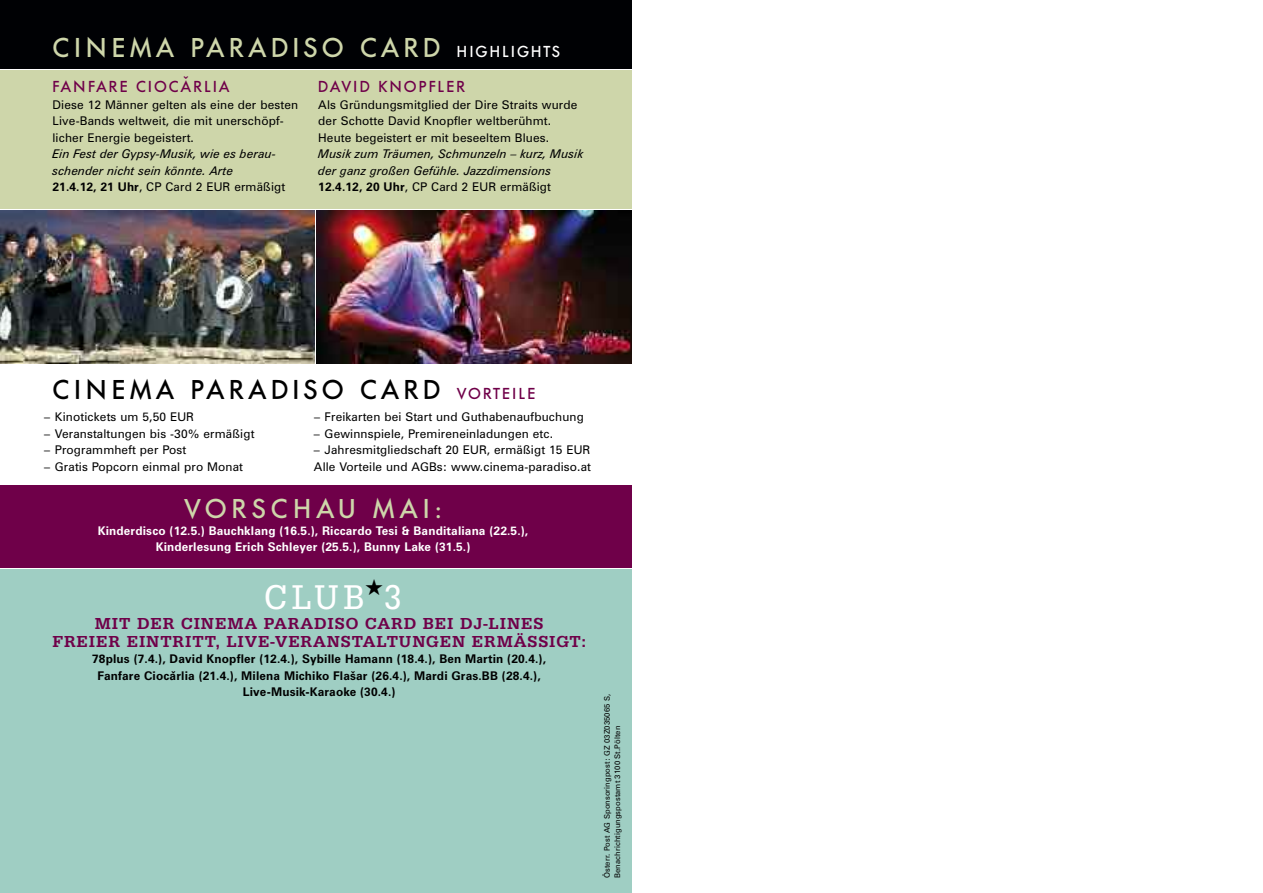
<style>
.page{position:relative;width:1263px;height:893px;background:#fff}
.page>*{position:absolute;margin:0;border:0;box-sizing:border-box;transform-origin:0 0}
.t1{font:35.55px "URW Egyptienne T Regu Extr Narr";color:#fff}
.t2{font:500 27px "Futura BQ";letter-spacing:.15em;color:#ced6aa}
.t3{font:500 27px "Futura BQ";letter-spacing:.14em;color:#000}
.t4{font:500 27px "Futura BQ";letter-spacing:.17em;color:#ced6aa}
.t5{font:500 16.5px/18px "URW Egyptienne T";letter-spacing:.055em;color:#6f0049;text-align:center}
.t6{font:500 15.75px "Futura BQ";letter-spacing:.115em;color:#6f0049}
.t7{font:12px/16.5px "Zurich BT";letter-spacing:.01em;color:#000}
.t8{font:italic 12px/16.5px "Zurich BT";color:#000}
.t9{font:700 12px/16.5px "Zurich BT";letter-spacing:.01em;color:#000;text-align:center}
.t10{font:700 12px/16.5px "Zurich BT";letter-spacing:.01em;color:#fff;text-align:center}
.t11{font:7.65px/10.4px "Zurich BT";letter-spacing:.01em;color:#000}
.s1{font-size:15.75px;color:#fff}
.s2{font-weight:700;font-style:normal}
.s3{font-style:normal}
.s4{font-size:15.75px;color:#6f0049}
</style>
<div class="page">
<div style="left:0;top:0;width:631px;height:68px;background:#000104"></div>
<div style="left:0;top:70px;width:631px;height:138px;background:#ced6aa"></div>
<img style="left:317px;top:210px;width:314px;height:154px">
<img style="left:0;top:210px;width:315px;height:154px">
<div style="left:0;top:570px;width:631px;height:323px;background:#9fcec3"></div>
<div style="left:0;top:485px;width:631px;height:83px;background:#6f0049"></div>
<h2 class="t2" style="left:53px;top:32px;width:509px">CINEMA PARADISO CARD <span class="s1">HIGHLIGHTS</span></h2>
<h3 class="t6" style="left:185px;top:73px;width:6px">ˇ</h3>
<h3 class="t6" style="left:53px;top:78px;width:179px">FANFARE CIOCARLIA</h3>
<p class="t7" style="left:53px;top:97px;width:247px">Diese 12 Männer gelten als eine der besten<br>Live-Bands weltweit, die mit unerschöpf&shy;licher Energie begeistert.</p>
<p class="t8" style="left:53px;top:147px;width:234px">Ein Fest der Gypsy-Musik, wie es berau&shy;schender nicht sein könnte. Arte<br><span class="s2">21.4.12, 21 Uhr</span><span class="s3">, CP Card 2 EUR ermäßigt</span></p>
<h3 class="t6" style="left:318px;top:78px;width:149px">DAVID KNOPFLER</h3>
<p class="t7" style="left:318px;top:97px;width:261px">Als Gründungsmitglied der Dire Straits wurde der Schotte David Knopfler weltberühmt.<br>Heute begeistert er mit beseeltem Blues.</p>
<p class="t8" style="left:318px;top:147px;width:267px">Musik zum Träumen, Schmunzeln – kurz, Musik der ganz großen Gefühle. Jazzdimensions<br><span class="s2">12.4.12, 20 Uhr</span><span class="s3">, CP Card 2 EUR ermäßigt</span></p>
<h2 class="t3" style="left:53px;top:374px;width:484px">CINEMA PARADISO CARD <span class="s4">VORTEILE</span></h2>
<p class="t7" style="left:44px;top:410px;width:151px">– Kinotickets um 5,50 EUR</p>
<p class="t7" style="left:44px;top:426px;width:212px">– Veranstaltungen bis -30% ermäßigt</p>
<p class="t7" style="left:44px;top:443px;width:143px">– Programmheft per Post</p>
<p class="t7" style="left:44px;top:459px;width:200px">– Gratis Popcorn einmal pro Monat</p>
<p class="t7" style="left:314px;top:410px;width:271px">– Freikarten bei Start und Guthabenaufbuchung</p>
<p class="t7" style="left:314px;top:426px;width:241px">– Gewinnspiele, Premireneinladungen etc.</p>
<p class="t7" style="left:314px;top:443px;width:279px">– Jahresmitgliedschaft 20 EUR, ermäßigt 15 EUR<br>Alle Vorteile und AGBs: www.cinema-paradiso.at</p>
<h2 class="t4" style="left:184px;top:494px;width:259px">VORSCHAU MAI:</h2>
<p class="t10" style="left:98px;top:523px;width:432px">Kinderdisco (12.5.) Bauchklang (16.5.), Riccardo Tesi &amp; Banditaliana (22.5.),<br>Kinderlesung Erich Schleyer (25.5.), Bunny Lake (31.5.)</p>
<h1 class="t1" style="left:264px;top:575px;width:139px">CLUB 3</h1>
<h3 class="t5" style="left:52px;top:614px;width:535px">MIT DER CINEMA PARADISO CARD BEI DJ-LINES<br>FREIER EINTRITT, LIVE-VERANSTALTUNGEN ERMÄSSIGT:</h3>
<p class="t9" style="left:92px;top:652px;width:455px">78plus (7.4.), David Knopfler (12.4.), Sybille Hamann (18.4.), Ben Martin (20.4.),<br>Fanfare Ciocaˇrlia (21.4.), Milena Michiko Flašar (26.4.), Mardi Gras.BB (28.4.),<br>Live-Musik-Karaoke (30.4.)</p>
<p class="t11" style="left:603px;top:878px;width:186px;rotate:-90deg">Österr. Post AG Sponsoringpost: GZ 03Z035065 S,<br>Benachrichtigungspostamt 3100 St.Pölten</p>
</div>
